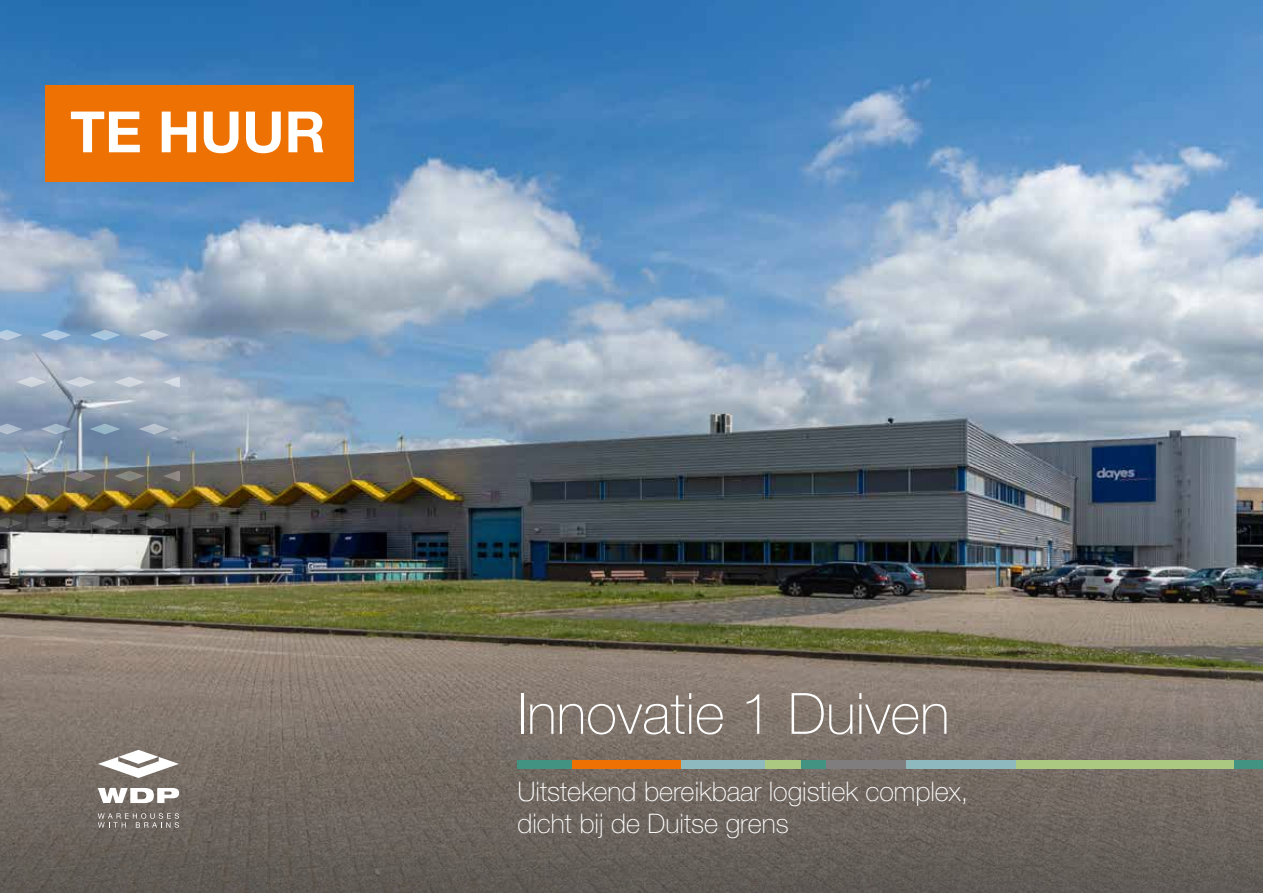
<style>
.page{position:relative;width:1263px;height:893px;background:#fff}
.page>*{position:absolute;margin:0;border:0;box-sizing:border-box;transform-origin:0 0}
.t1{font:100 57px "Helvetica Neue LT Std";color:#fff}
.t2{font:700 57px "Helvetica Neue LT Std";color:#fff}
.t3{font:100 27px/32.4px "Helvetica Neue LT Std";color:#fff}
</style>
<div class="page">
<img style="left:0;top:0;width:1263px;height:545px">
<svg style="left:0;top:545px;width:1263px;height:348px;background:#6d675c"></svg>
<div style="left:517px;top:760px;width:55px;height:8px;background:#429382"></div>
<div style="left:572px;top:760px;width:109px;height:8px;background:#ee7203"></div>
<div style="left:681px;top:760px;width:84px;height:8px;background:#8db9bf"></div>
<div style="left:765px;top:760px;width:36px;height:8px;background:#acc982"></div>
<div style="left:801px;top:760px;width:26px;height:8px;background:#429382"></div>
<div style="left:827px;top:760px;width:80px;height:8px;background:#7f7d7d"></div>
<div style="left:907px;top:760px;width:109px;height:8px;background:#8db9bf"></div>
<div style="left:1016px;top:760px;width:218px;height:8px;background:#acc982"></div>
<div style="left:1234px;top:760px;width:29px;height:8px;background:#429382"></div>
<svg style="left:98px;top:750px;width:81px;height:28px"></svg>
<svg style="left:98px;top:788px;width:81px;height:15px"></svg>
<svg style="left:98px;top:813px;width:81px;height:15px"></svg>
<img style="left:0;top:298px;width:179px;height:299px">
<div style="left:45px;top:85px;width:308px;height:97px;background:#ee7203"></div>
<h1 class="t2" style="left:70px;top:97px;width:257px">TE HUUR</h1>
<h1 class="t1" style="left:517px;top:681px;width:434px">Innovatie 1 Duiven</h1>
<p class="t3" style="left:517px;top:775px;width:452px">Uitstekend bereikbaar logistiek complex, dicht bij de Duitse grens</p>
</div>
